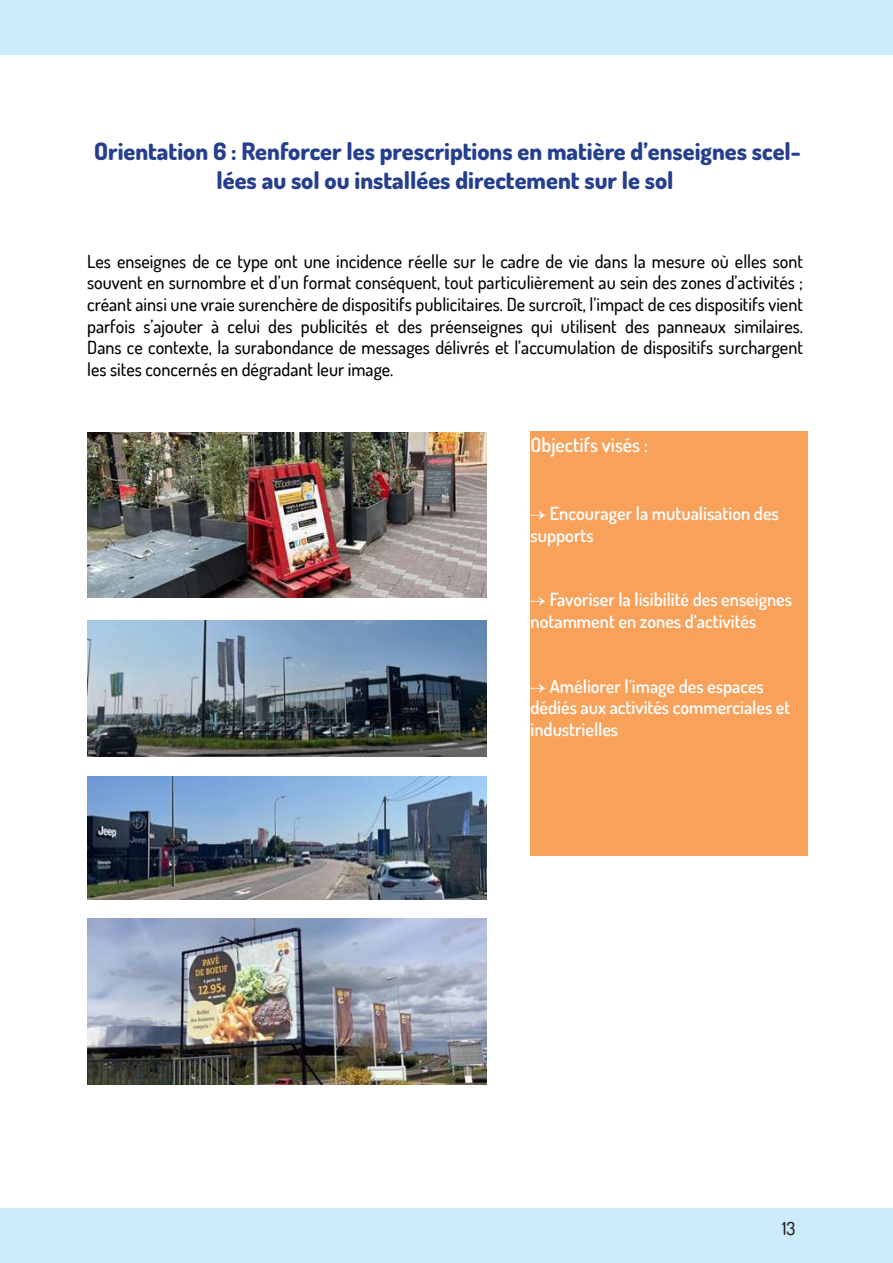
<style>
.page{position:relative;width:893px;height:1263px;background:#fff}
.page>*{position:absolute;margin:0;border:0;box-sizing:border-box;transform-origin:0 0}
.t1{font:800 24px/28.8px "Dosis";color:#253f8e;text-align:center}
.t2{font:600 19.5px "Dosis";color:#fff}
.t3{font:500 18px/21.6px "Dosis";color:#000;text-align:justify}
.t4{font:600 18px/21.6px "Dosis";color:#fff}
.t5{font:500 18px "Dosis";color:#231f20}
.s1{font-family:"Minion Pro";font-weight:400}
</style>
<div class="page">
<div style="left:0;top:1209px;width:893px;height:54px;background:#ccecfb"></div>
<div style="left:530px;top:432px;width:278px;height:424px;background:#f8a15a"></div>
<img style="left:88px;top:432px;width:399px;height:165px">
<img style="left:88px;top:621px;width:399px;height:136px">
<img style="left:88px;top:776px;width:399px;height:123px">
<img style="left:88px;top:919px;width:399px;height:165px">
<div style="left:0;top:0;width:893px;height:54px;background:#ccecfb"></div>
<h1 class="t1" style="left:94px;top:136px;width:708px">Orientation 6 : Renforcer les prescriptions en matière d’enseignes scel&shy;lées au sol ou installées directement sur le sol</h1>
<p class="t3" style="left:87px;top:250px;width:717px">Les enseignes de ce type ont une incidence réelle sur le cadre de vie dans la mesure où elles sont souvent en surnombre et d’un format conséquent, tout particulièrement au sein des zones d’activités ; créant ainsi une vraie surenchère de dispositifs publicitaires. De surcroît, l’impact de ces dispositifs vient parfois s’ajouter à celui des publicités et des préenseignes qui utilisent des panneaux similaires.<br>Dans ce contexte, la surabondance de messages délivrés et l’accumulation de dispositifs surchargent les sites concernés en dégradant leur image.</p>
<p class="t2" style="left:530px;top:432px;width:119px">Objectifs visés :</p>
<p class="t4" style="left:530px;top:502px;width:250px"><span class="s1">→</span> Encourager la mutualisation des supports</p>
<p class="t4" style="left:530px;top:589px;width:263px"><span class="s1">→</span> Favoriser la lisibilité des enseignes notamment en zones d’activités</p>
<p class="t4" style="left:530px;top:675px;width:261px"><span class="s1">→</span> Améliorer l’image des espaces dédiés aux activités commerciales et industrielles</p>
<p class="t5" style="left:782px;top:1216px;width:15px">13</p>
</div>
